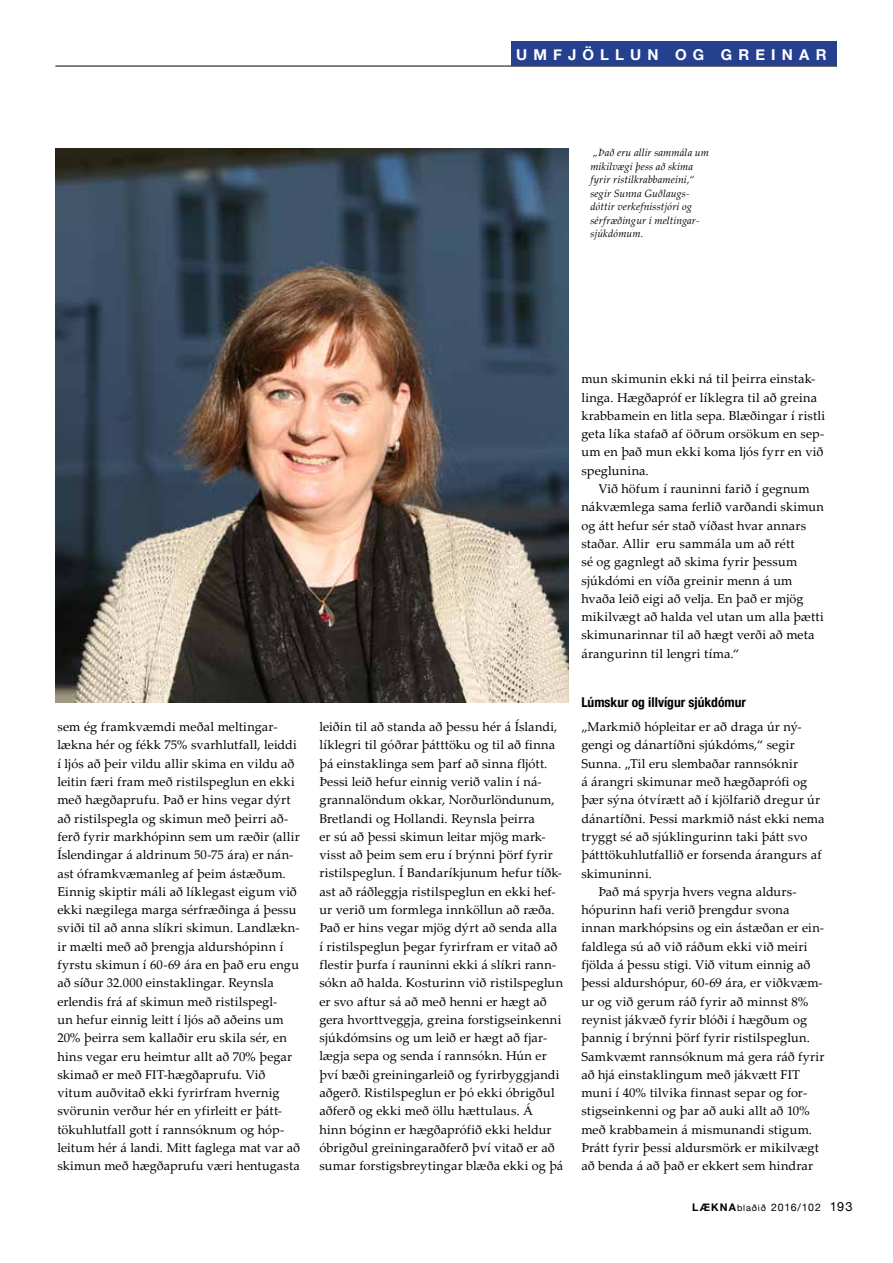
<style>
.page{position:relative;width:893px;height:1263px;background:#fff}
.page>*{position:absolute;margin:0;border:0;box-sizing:border-box;transform-origin:0 0}
.t1{font:700 15px "Helvetica Neue";letter-spacing:.41em;color:#fff}
.t2{font:700 condensed 13.5px "Helvetica Neue";color:#000}
.t3{font:12.75px/18.3px "Palatino Linotype";letter-spacing:.01em;color:#000}
.t4{font:12.75px "Palatino Linotype";letter-spacing:.03em;color:#000}
.t5{font:italic 10.5px/13.5px "Palatino Linotype";letter-spacing:.01em;color:#000}
.t6{font:10.5px "Helvetica Neue";letter-spacing:.07em;color:#000}
.s1{font-weight:700}
.s2{font-size:9px}
.s3{font-size:12.75px}
</style>
<div class="page">
<hr style="left:55px;top:66px;width:782px;height:1px;background:#000">
<div style="left:512px;top:41px;width:325px;height:25px;background:#25408f"></div>
<img style="left:56px;top:149px;width:513px;height:553px">
<p class="t1" style="left:516px;top:43px;width:312px">UMFJÖLLUN OG GREINAR</p>
<p class="t5" style="left:590px;top:145px;width:120px">„Það eru allir sammála um mikilvægi þess að skima fyrir ristilkrabbameini,“ segir Sunna Guðlaugs&shy;dóttir verkefnisstjóri og sérfræðingur í meltingar&shy;sjúkdómum.</p>
<p class="t3" style="left:57px;top:717px;width:244px">sem ég framkvæmdi meðal meltingar&shy;lækna hér og fékk 75% svarhlutfall, leiddi í ljós að þeir vildu allir skima en vildu að leitin færi fram með ristilspeglun en ekki með hægðaprufu. Það er hins vegar dýrt að ristilspegla og skimun með þeirri að&shy;ferð fyrir markhópinn sem um ræðir (allir Íslendingar á aldrinum 50-75 ára) er nán&shy;ast óframkvæmanleg af þeim ástæðum.<br>Einnig skiptir máli að líklegast eigum við ekki nægilega marga sérfræðinga á þessu sviði til að anna slíkri skimun. Landlækn&shy;ir mælti með að þrengja aldurshópinn í fyrstu skimun í 60-69 ára en það eru engu að síður 32.000 einstaklingar. Reynsla erlendis frá af skimun með ristilspegl-<br>un hefur einnig leitt í ljós að aðeins um 20% þeirra sem kallaðir eru skila sér, en hins vegar eru heimtur allt að 70% þegar skimað er með FIT-hægðaprufu. Við vitum auðvitað ekki fyrirfram hvernig svörunin verður hér en yfirleitt er þátt&shy;tökuhlutfall gott í rannsóknum og hóp&shy;leitum hér á landi. Mitt faglega mat var að skimun með hægðaprufu væri hentugasta</p>
<p class="t3" style="left:319px;top:717px;width:245px">leiðin til að standa að þessu hér á Íslandi, líklegri til góðrar þátttöku og til að finna þá einstaklinga sem þarf að sinna fljótt.<br>Þessi leið hefur einnig verið valin í ná&shy;grannalöndum okkar, Norðurlöndunum, Bretlandi og Hollandi. Reynsla þeirra<br>er sú að þessi skimun leitar mjög mark&shy;visst að þeim sem eru í brýnni þörf fyrir ristilspeglun. Í Bandaríkjunum hefur tíðk&shy;ast að ráðleggja ristilspeglun en ekki hef&shy;ur verið um formlega innköllun að ræða.<br>Það er hins vegar mjög dýrt að senda alla í ristilspeglun þegar fyrirfram er vitað að flestir þurfa í rauninni ekki á slíkri rann&shy;sókn að halda. Kosturinn við ristilspeglun er svo aftur sá að með henni er hægt að gera hvorttveggja, greina forstigseinkenni sjúkdómsins og um leið er hægt að fjar&shy;lægja sepa og senda í rannsókn. Hún er því bæði greiningarleið og fyrirbyggjandi aðgerð. Ristilspeglun er þó ekki óbrigðul aðferð og ekki með öllu hættulaus. Á hinn bóginn er hægðaprófið ekki heldur óbrigðul greiningaraðferð því vitað er að sumar forstigsbreytingar blæða ekki og þá</p>
<p class="t3" style="left:581px;top:369px;width:245px">mun skimunin ekki ná til þeirra einstak&shy;linga. Hægðapróf er líklegra til að greina krabbamein en litla sepa. Blæðingar í ristli geta líka stafað af öðrum orsökum en sep&shy;um en það mun ekki koma ljós fyrr en við speglunina.</p>
<p class="t3" style="left:581px;top:479px;width:244px;text-indent:17px">Við höfum í rauninni farið í gegnum nákvæmlega sama ferlið varðandi skimun og átt hefur sér stað víðast hvar annars staðar. Allir eru sammála um að rétt<br>sé og gagnlegt að skima fyrir þessum sjúkdómi en víða greinir menn á um hvaða leið eigi að velja. En það er mjög mikilvægt að halda vel utan um alla þætti skimunarinnar til að hægt verði að meta árangurinn til lengri tíma.“</p>
<p class="t2" style="left:581px;top:690px;width:166px">Lúmskur og illvígur sjúkdómur</p>
<p class="t3" style="left:581px;top:717px;width:222px">„Markmið hópleitar er að draga úr ný-</p>
<p class="t3" style="left:581px;top:735px;width:215px">gengi og dánartíðni sjúkdóms,“ segir</p>
<p class="t3" style="left:581px;top:754px;width:218px">Sunna. „Til eru slembaðar rannsóknir</p>
<p class="t3" style="left:581px;top:772px;width:227px">á árangri skimunar með hægðaprófi og</p>
<p class="t3" style="left:581px;top:790px;width:240px">þær sýna ótvírætt að í kjölfarið dregur úr</p>
<p class="t3" style="left:581px;top:809px;width:245px">dánartíðni. Þessi markmið nást ekki nema</p>
<p class="t3" style="left:581px;top:827px;width:228px">tryggt sé að sjúklingurinn taki þátt svo</p>
<p class="t3" style="left:581px;top:845px;width:242px">þátttökuhlutfallið er forsenda árangurs af</p>
<p class="t4" style="left:581px;top:864px;width:72px">skimuninni.</p>
<p class="t3" style="left:598px;top:882px;width:200px">Það má spyrja hvers vegna aldurs-</p>
<p class="t3" style="left:581px;top:900px;width:210px">hópurinn hafi verið þrengdur svona</p>
<p class="t3" style="left:581px;top:918px;width:244px">innan markhópsins og ein ástæðan er ein-</p>
<p class="t3" style="left:581px;top:937px;width:228px">faldlega sú að við ráðum ekki við meiri</p>
<p class="t3" style="left:581px;top:955px;width:231px">fjölda á þessu stigi. Við vitum einnig að</p>
<p class="t3" style="left:581px;top:973px;width:243px">þessi aldurshópur, 60-69 ára, er viðkvæm-</p>
<p class="t3" style="left:581px;top:992px;width:228px">ur og við gerum ráð fyrir að minnst 8%</p>
<p class="t3" style="left:581px;top:1010px;width:227px">reynist jákvæð fyrir blóði í hægðum og</p>
<p class="t3" style="left:581px;top:1028px;width:230px">þannig í brýnni þörf fyrir ristilspeglun.</p>
<p class="t3" style="left:581px;top:1046px;width:245px">Samkvæmt rannsóknum má gera ráð fyrir</p>
<p class="t3" style="left:581px;top:1065px;width:220px">að hjá einstaklingum með jákvætt FIT</p>
<p class="t3" style="left:581px;top:1083px;width:227px">muni í 40% tilvika finnast separ og for-</p>
<p class="t3" style="left:581px;top:1101px;width:230px">stigseinkenni og þar að auki allt að 10%</p>
<p class="t3" style="left:581px;top:1120px;width:232px">með krabbamein á mismunandi stigum.</p>
<p class="t3" style="left:581px;top:1138px;width:239px">Þrátt fyrir þessi aldursmörk er mikilvægt</p>
<p class="t3" style="left:581px;top:1156px;width:233px">að benda á að það er ekkert sem hindrar</p>
<p class="t6" style="left:692px;top:1200px;width:162px"><span class="s1">LÆKNA</span><span class="s2">blaðið</span> 2016/102 <span class="s3">193</span></p>
</div>
